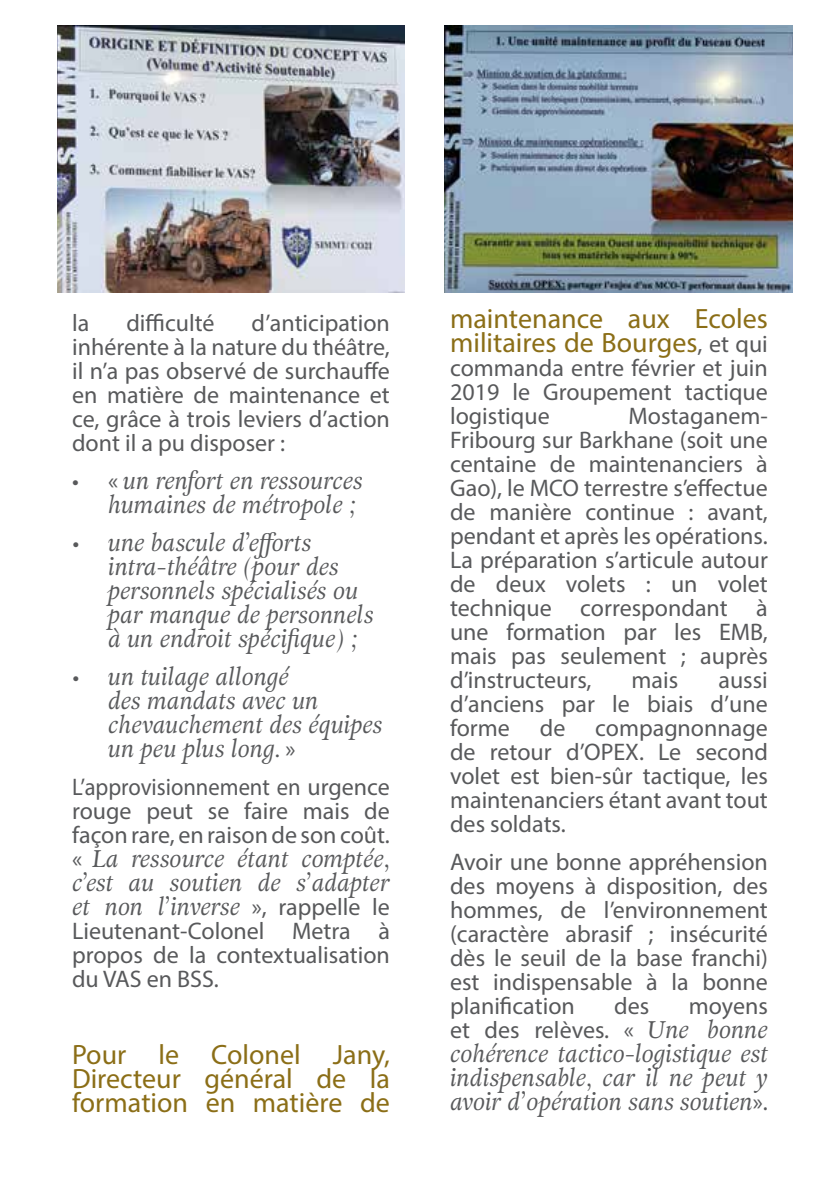
<style>
.page{position:relative;width:840px;height:1191px;background:#fff}
.page>*{position:absolute;margin:0;border:0;box-sizing:border-box;transform-origin:0 0}
.t1{font:28px/24px "Myriad Pro";color:#8b6e17;text-align:justify}
.t2{font:24px/24px "Myriad Pro";color:#58595b;text-align:justify}
.t3{font:italic 24px/24px "Adriane Text";color:#58595b}
.t4{font:24px/24px "Myriad Pro";color:#58595b;text-align:justify;scale:.94 1}
.s1{font-family:"Myriad Pro";font-style:normal}
.s2{font-size:24px;color:#58595b}
.s3{font-family:"Adriane Text";font-style:italic}
</style>
<div class="page">
<img style="left:57px;top:26px;width:348px;height:266px">
<img style="left:444px;top:26px;width:348px;height:266px">
<p class="t2" style="left:72px;top:310px;width:19px">la</p>
<p class="t2" style="left:126px;top:310px;width:90px">difficulté</p>
<p class="t2" style="left:72px;top:310px;width:319px;text-indent:179px">d’anticipation inhérente à la nature du théâtre, il n’a pas observé de surchauffe en matière de maintenance et ce, grâce à trois leviers d’action dont il a pu disposer :</p>
<p class="t3" style="left:72px;top:469px;width:292px;text-align:right"><span class="s1">• «</span> un renfort en ressources humaines de métropole ;</p>
<p class="t3" style="left:108px;top:531px;width:267px;text-indent:-36px">• une bascule d’efforts intra-théâtre (pour des personnels spécialisés ou par manque de personnels à un endroit spécifique) ;</p>
<p class="t3" style="left:108px;top:665px;width:275px;text-indent:-36px">• un tuilage allongé<br>des mandats avec un chevauchement des équipes un peu plus long. <span class="s1">»</span></p>
<p class="t4" style="left:72px;top:775px;width:339px">L’approvisionnement en urgence rouge peut se faire mais de façon rare, en raison de son coût.</p>
<p class="t3" style="left:72px;top:847px;width:319px;text-align:justify"><span class="s1">«</span> La ressource étant comptée, c’est au soutien de s’adapter et non l’inverse <span class="s1">», rappelle le</span></p>
<p class="t2" style="left:72px;top:919px;width:319px">Lieutenant-Colonel Metra à propos de la contextualisation du VAS en BSS.</p>
<p class="t1" style="left:72px;top:1042px;width:319px">Pour le Colonel Jany, Directeur général de la formation en matière de</p>
<p class="t1" style="left:450px;top:306px;width:319px">maintenance aux Ecoles militaires de Bourges<span class="s2">, et qui</span></p>
<p class="t2" style="left:450px;top:355px;width:319px">commanda entre février et juin 2019 le Groupement tactique logistique</p>
<p class="t2" style="left:450px;top:403px;width:319px;text-indent:178px">Mostaganem-Fribourg sur Barkhane (soit une centaine de maintenanciers à Gao), le MCO terrestre s’effectue de manière continue : avant, pendant et après les opérations.<br>La préparation s’articule autour de deux volets : un volet technique correspondant à une formation par les EMB, mais pas seulement ; auprès d’instructeurs,</p>
<p class="t2" style="left:450px;top:667px;width:319px;text-indent:268px">aussi d’anciens par le biais d’une forme de compagnonnage de retour d’OPEX. Le second volet est bien-sûr tactique, les maintenanciers étant avant tout des soldats.</p>
<p class="t2" style="left:450px;top:849px;width:319px">Avoir une bonne appréhension des moyens à disposition, des hommes, de l’environnement (caractère abrasif ; insécurité dès le seuil de la base franchi) est indispensable à la bonne planification</p>
<p class="t2" style="left:631px;top:667px;width:48px">mais</p>
<p class="t2" style="left:614px;top:993px;width:37px">des</p>
<p class="t2" style="left:450px;top:993px;width:319px;text-align:right">moyens<br>et des relèves. « <span class="s3">Une bonne</span></p>
<p class="t3" style="left:450px;top:1042px;width:319px;text-align:justify">cohérence tactico-logistique est indispensable, car il ne peut y avoir d’opération sans soutien<span class="s1">».</span></p>
</div>
